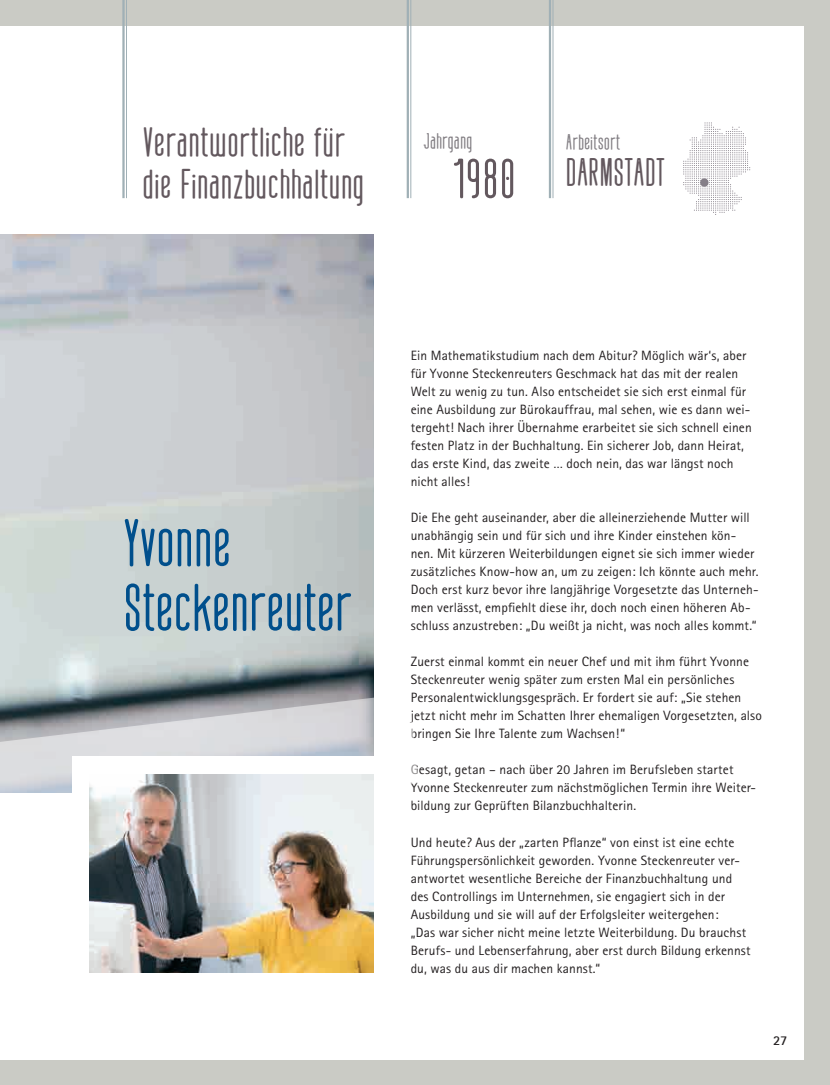
<style>
.page{position:relative;width:830px;height:1085px;background:#fff}
.page>*{position:absolute;margin:0;border:0;box-sizing:border-box;transform-origin:0 0}
.t1{font:75px/64.5px "defattedmilk";letter-spacing:.02em;color:#004f8c}
.t2{font:63px "defattedmilk";color:#63585e}
.t3{font:46.5px/41.2px "defattedmilk";letter-spacing:.03em;color:#63585e}
.t4{font:43.5px "defattedmilk";letter-spacing:.02em;color:#63585e}
.t5{font:24.3px "defattedmilk";letter-spacing:.03em;color:#807c81}
.t6{font:13.5px/18px "Rotis Sans Serif";letter-spacing:.005em;color:#231f20}
.t7{font:700 13.5px "Rotis Sans Serif";color:#231f20}
</style>
<div class="page">
<div style="left:0;top:0;width:829px;height:1084px;background:#cacbc5"></div>
<div style="left:0;top:26px;width:804px;height:1033px;background:#fff"></div>
<img style="left:0;top:234px;width:373px;height:459px">
<svg style="left:683px;top:122px;width:65px;height:93px"></svg>
<svg style="left:699px;top:178px;width:9px;height:9px"></svg>
<hr style="left:406px;top:0;width:3px;height:198px;background:#a0b0b6">
<hr style="left:410px;top:0;width:1px;height:198px;background:#a0b0b6">
<hr style="left:548px;top:0;width:3px;height:198px;background:#a0b0b6">
<hr style="left:552px;top:0;width:1px;height:198px;background:#a0b0b6">
<hr style="left:122px;top:0;width:2px;height:198px;background:#a0b0b6">
<hr style="left:126px;top:0;width:1px;height:198px;background:#a0b0b6">
<svg style="left:0;top:693px;width:374px;height:189px"></svg>
<div style="left:72px;top:756px;width:317px;height:84px;background:#fff"></div>
<img style="left:89px;top:774px;width:284px;height:198px">
<svg style="left:325px;top:128px;width:7px;height:3px"></svg>
<h3 class="t3" style="left:143px;top:125px;width:222px">Verantwortliche fur die Finanzbuchhaltung</h3>
<h3 class="t5" style="left:423px;top:128px;width:50px">Jahrgang</h3>
<h2 class="t2" style="left:453px;top:146px;width:63px">1980</h2>
<h3 class="t5" style="left:566px;top:129px;width:55px">Arbeitsort</h3>
<h3 class="t4" style="left:565px;top:150px;width:100px">DARMSTADT</h3>
<h1 class="t1" style="left:124px;top:515px;width:228px">Yvonne<br>Steckenreuter</h1>
<p class="t6" style="left:410px;top:346px;width:342px">Ein Mathematikstudium nach dem Abitur? Möglich wär‘s, aber für Yvonne Steckenreuters Geschmack hat das mit der realen Welt zu wenig zu tun. Also entscheidet sie sich erst einmal für eine Ausbildung zur Bürokauffrau, mal sehen, wie es dann wei&shy;tergeht! Nach ihrer Übernahme erarbeitet sie sich schnell einen festen Platz in der Buchhaltung. Ein sicherer Job, dann Heirat, das erste Kind, das zweite … doch nein, das war längst noch nicht alles!</p>
<p class="t6" style="left:410px;top:508px;width:349px">Die Ehe geht auseinander, aber die alleinerziehende Mutter will unabhängig sein und für sich und ihre Kinder einstehen kön&shy;nen. Mit kürzeren Weiterbildungen eignet sie sich immer wieder zusätzliches Know-how an, um zu zeigen: Ich könnte auch mehr.<br>Doch erst kurz bevor ihre langjährige Vorgesetzte das Unterneh&shy;men verlässt, empfiehlt diese ihr, doch noch einen höheren Ab&shy;schluss anzustreben: „Du weißt ja nicht, was noch alles kommt.“</p>
<p class="t6" style="left:410px;top:652px;width:352px">Zuerst einmal kommt ein neuer Chef und mit ihm führt Yvonne Steckenreuter wenig später zum ersten Mal ein persönliches Personalentwicklungsgespräch. Er fordert sie auf: „Sie stehen jetzt nicht mehr im Schatten Ihrer ehemaligen Vorgesetzten, also bringen Sie Ihre Talente zum Wachsen!“</p>
<p class="t6" style="left:410px;top:760px;width:347px">Gesagt, getan – nach über 20 Jahren im Berufsleben startet<br>Yvonne Steckenreuter zum nächstmöglichen Termin ihre Weiter&shy;bildung zur Geprüften Bilanzbuchhalterin.</p>
<p class="t6" style="left:410px;top:832px;width:341px">Und heute? Aus der „zarten Pflanze“ von einst ist eine echte Führungspersönlichkeit geworden. Yvonne Steckenreuter ver&shy;antwortet wesentliche Bereiche der Finanzbuchhaltung und des Controllings im Unternehmen, sie engagiert sich in der Ausbildung und sie will auf der Erfolgsleiter weitergehen:<br>„Das war sicher nicht meine letzte Weiterbildung. Du brauchst Berufs- und Lebenserfahrung, aber erst durch Bildung erkennst du, was du aus dir machen kannst.“</p>
<p class="t7" style="left:772px;top:1031px;width:16px">27</p>
</div>
